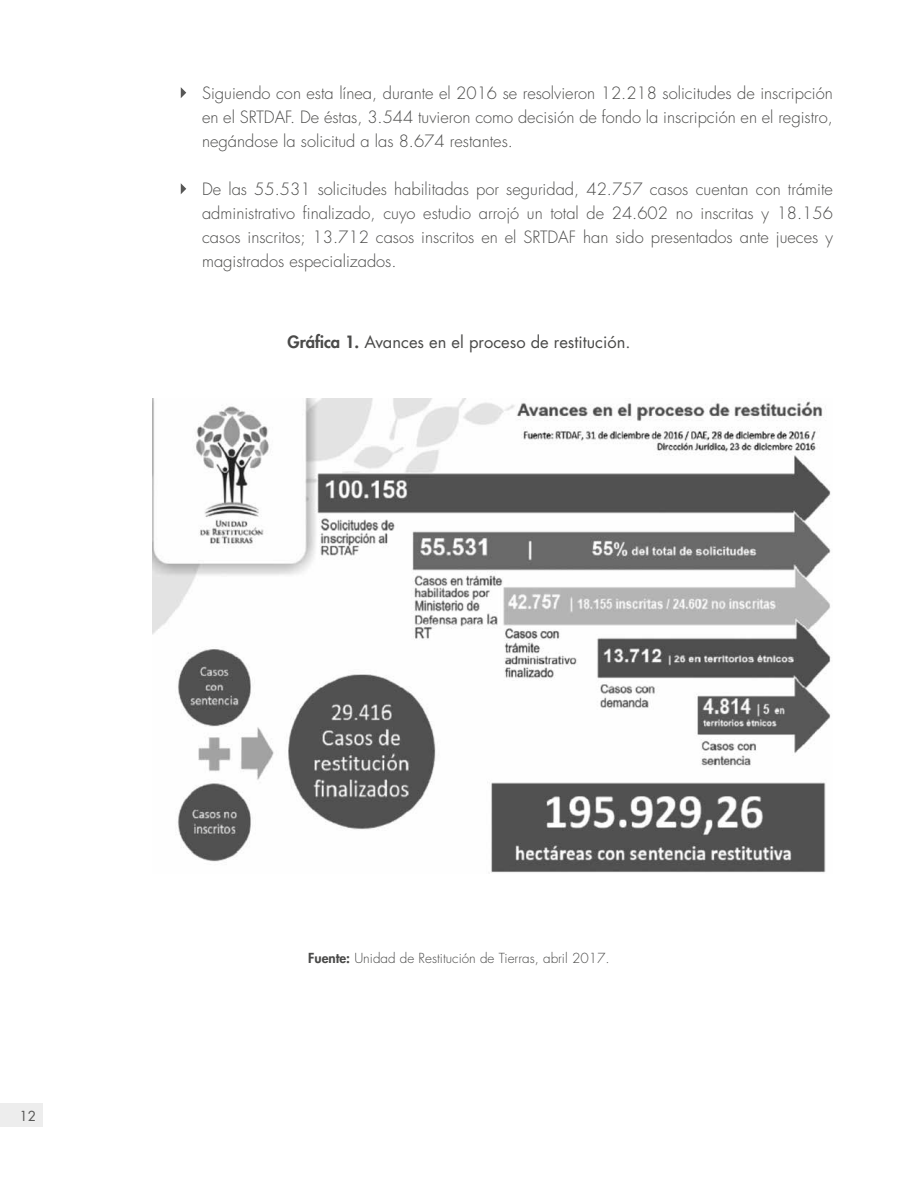
<style>
.page{position:relative;width:918px;height:1188px;background:#fff}
.page>*{position:absolute;margin:0;border:0;box-sizing:border-box;transform-origin:0 0}
.t1{font:300 16.5px/24px "Futura Std";color:#4a4a49;text-align:justify}
.t2{font:16.5px "Futura Std";color:#4a4a49}
.t3{font:300 13.5px "Futura Std";color:#4a4a49}
.t4{font:13.5px "Futura Std";color:#575756}
.s1{font-weight:800}
</style>
<div class="page">
<div style="left:0;top:1103px;width:43px;height:24px;background:#ededed"></div>
<svg style="left:181px;top:87px;width:5px;height:11px"></svg>
<svg style="left:181px;top:183px;width:5px;height:11px"></svg>
<img style="left:153px;top:399px;width:678px;height:474px">
<p class="t1" style="left:202px;top:81px;width:632px">Siguiendo con esta línea, durante el 2016 se resolvieron 12.218 solicitudes de inscripción en el SRTDAF. De éstas, 3.544 tuvieron como decisión de fondo la inscripción en el registro, negándose la solicitud a las 8.674 restantes.</p>
<p class="t1" style="left:202px;top:177px;width:632px">De las 55.531 solicitudes habilitadas por seguridad, 42.757 casos cuentan con trámite administrativo finalizado, cuyo estudio arrojó un total de 24.602 no inscritas y 18.156 casos inscritos; 13.712 casos inscritos en el SRTDAF han sido presentados ante jueces y magistrados especializados.</p>
<p class="t2" style="left:288px;top:331px;width:345px"><span class="s1">Gráfica 1.</span> Avances en el proceso de restitución.</p>
<p class="t4" style="left:20px;top:1107px;width:18px">12</p>
<p class="t3" style="left:308px;top:949px;width:303px"><span class="s1">Fuente:</span> Unidad de Restitución de Tierras, abril 2017.</p>
</div>
